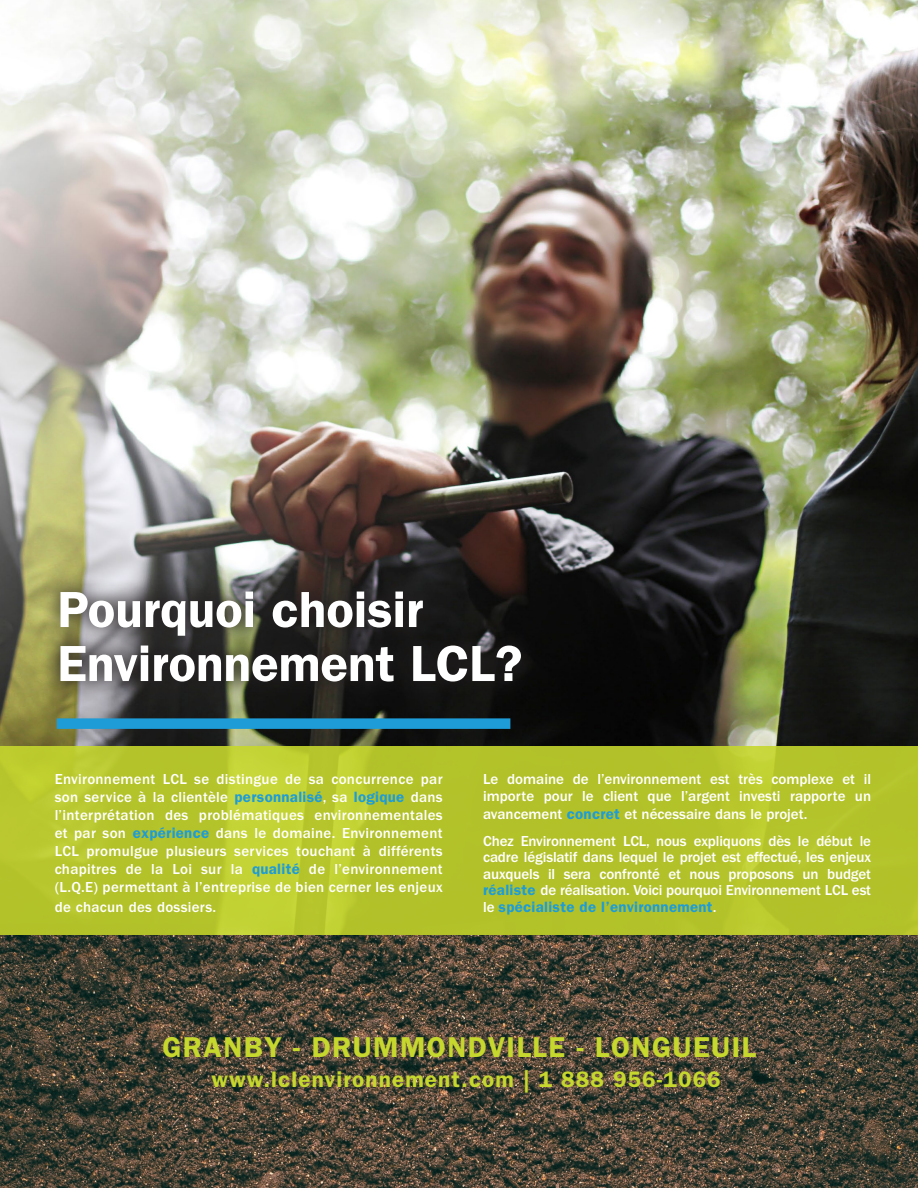
<style>
.page{position:relative;width:918px;height:1188px;background:#fff}
.page>*{position:absolute;margin:0;border:0;box-sizing:border-box;transform-origin:0 0}
.t1{font:600 51px "ITC Franklin Gothic Std";color:#fff}
.t2{font:600 28.8px "ITC Franklin Gothic Std";letter-spacing:.05em;color:#c6d72d}
.t3{font:600 22.5px "ITC Franklin Gothic Std";letter-spacing:.05em;color:#c6d72d}
.t4{font:500 15px/18px "ITC Franklin Gothic Std";color:#fff;text-align:justify}
.t5{font:500 15px "ITC Franklin Gothic Std";letter-spacing:.02em;color:#fff}
.s1{font-weight:600;color:#1d9cd8}
</style>
<div class="page">
<img style="left:0;top:0;width:918px;height:746px">
<svg style="left:0;top:746px;width:918px;height:189px;background:#b5c52b"></svg>
<img style="left:0;top:935px;width:918px;height:253px">
<div style="left:39px;top:570px;width:503px;height:133px;background:#231f20;opacity:.75"></div>
<div style="left:57px;top:718px;width:453px;height:11px;background:#1d9cd8"></div>
<p class="t1" style="left:57px;top:579px;width:367px">Pourquoi choisir</p>
<p class="t1" style="left:57px;top:633px;width:467px">Environnement LCL?</p>
<p class="t4" style="left:55px;top:770px;width:390px">Environnement LCL se distingue de sa concurrence par son service à la clientèle <span class="s1">personnalisé</span>, sa <span class="s1">logique</span> dans l’interprétation des problématiques environnementales et par son <span class="s1">expérience</span> dans le domaine. Environnement LCL promulgue plusieurs services touchant à différents chapitres de la Loi sur la <span class="s1">qualité</span> de l’environnement (L.Q.E) permettant à l’entreprise de bien cerner les enjeux</p>
<p class="t5" style="left:55px;top:898px;width:163px">de chacun des dossiers.</p>
<p class="t4" style="left:483px;top:771px;width:390px;line-height:16.5px">Le domaine de l’environnement est très complexe et il importe pour le client que l’argent investi rapporte un</p>
<p class="t4" style="left:483px;top:805px;width:326px">avancement <span class="s1">concret</span> et nécessaire dans le projet.</p>
<p class="t4" style="left:483px;top:832px;width:389px;line-height:16.5px">Chez Environnement LCL, nous expliquons dès le début le cadre législatif dans lequel le projet est effectué, les enjeux auxquels il sera confronté et nous proposons un budget <span class="s1">réaliste</span> de réalisation. Voici pourquoi Environnement LCL est le <span class="s1">spécialiste de l’environnement</span>.</p>
<p class="t2" style="left:162px;top:1031px;width:595px">GRANBY - DRUMMONDVILLE - LONGUEUIL</p>
<p class="t3" style="left:211px;top:1066px;width:511px">www.lclenvironnement.com | 1 888 956-1066</p>
</div>
